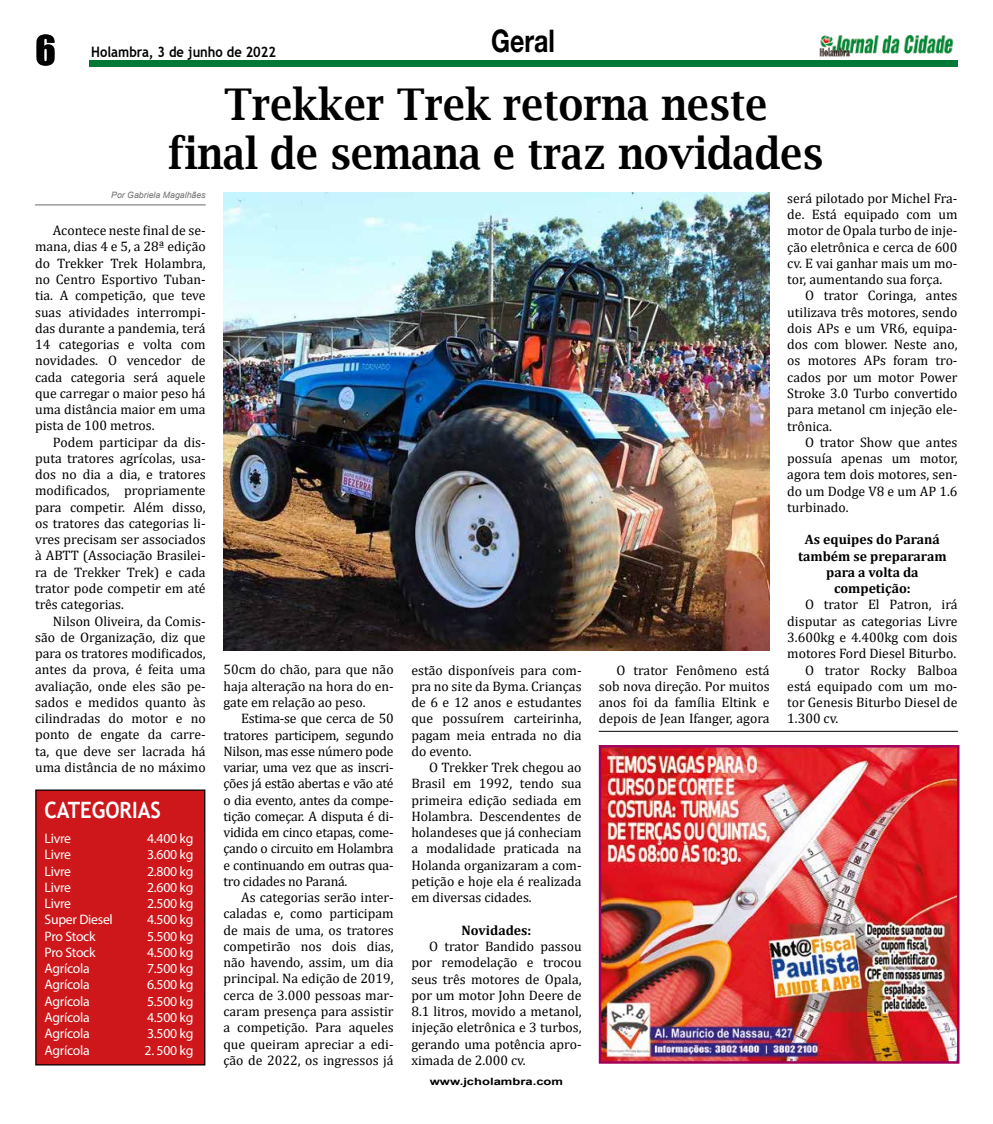
<style>
.page{position:relative;width:993px;height:1124px;background:#fff}
.page>*{position:absolute;margin:0;border:0;box-sizing:border-box;transform-origin:0 0}
.t1{font:600 43.75px/48.8px "Lucida Bright";color:#000;text-align:center;scale:.9 1}
.t2{font:37.5px "Impact";color:#000}
.t3{font:700 31.25px "Helvetica Neue";color:#000;scale:.8 1}
.t4{font:700 22.5px "Trebuchet MS";color:#fff;scale:.9 1}
.t5{font:700 14.38px "Trebuchet MS";color:#000;scale:.9 1}
.t6{font:13.75px/16.2px "Cambria";color:#000;text-align:justify}
.t7{font:13.75px "Myriad Pro";letter-spacing:-.02em;color:#fff}
.t8{font:700 13.75px/16.2px "Cambria";color:#000;text-align:center}
.t9{font:700 10px "Arial";color:#000;scale:1.3 1}
.t10{font:italic 8.75px "Arial";color:#706f6f}
</style>
<div class="page">
<div style="left:89px;top:60px;width:868px;height:7px;background:#007838"></div>
<img style="left:819px;top:35px;width:135px;height:22px">
<hr style="left:35px;top:204px;width:171px;height:1px;background:#878787">
<img style="left:223px;top:192px;width:546px;height:458px">
<img style="left:601px;top:748px;width:355px;height:312px">
<div style="left:598px;top:745px;width:361px;height:318px;border:2px solid #a00057"></div>
<div style="left:36px;top:790px;width:169px;height:274px;background:#cd171a"></div>
<div style="left:35px;top:789px;width:170px;height:276px;border:1px solid #000"></div>
<hr style="left:598px;top:731px;width:359px;height:1px;background:#000">
<h3 class="t3" style="left:491px;top:22px;width:81px">Geral</h3>
<h1 class="t1" style="left:168px;top:80px;width:729px">Trekker Trek retorna neste<br>final de semana e traz novidades</h1>
<p class="t10" style="left:111px;top:190px;width:96px">Por Gabriela Magalhães</p>
<p class="t6" style="left:35px;top:222px;width:172px;text-indent:18px">Acontece neste final de se&shy;mana, dias 4 e 5, a 28ª edição do Trekker Trek Holambra, no Centro Esportivo Tuban&shy;tia. A competição, que teve suas atividades interrompi&shy;das durante a pandemia, terá 14 categorias e volta com novidades. O vencedor de cada categoria será aquele que carregar o maior peso há uma distância maior em uma pista de 100 metros.</p>
<p class="t6" style="left:35px;top:433px;width:172px;text-indent:18px">Podem participar da dis&shy;puta tratores agrícolas, usa&shy;dos no dia a dia, e tratores modificados, propriamente para competir. Além disso, os tratores das categorias li&shy;vres precisam ser associados à ABTT (Associação Brasilei&shy;ra de Trekker Trek) e cada trator pode competir em até três categorias.</p>
<p class="t6" style="left:35px;top:612px;width:172px;text-indent:18px">Nilson Oliveira, da Comis&shy;são de Organização, diz que para os tratores modificados, antes da prova, é feita uma avaliação, onde eles são pe&shy;sados e medidos quanto às cilindradas do motor e no ponto de engate da carre&shy;ta, que deve ser lacrada há uma distância de no máximo</p>
<h2 class="t2" style="left:35px;top:21px;width:22px">6</h2>
<p class="t5" style="left:91px;top:43px;width:207px">Holambra, 3 de junho de 2022</p>
<p class="t6" style="left:787px;top:190px;width:172px">será pilotado por Michel Fra&shy;de. Está equipado com um motor de Opala turbo de inje&shy;ção eletrônica e cerca de 600 cv. E vai ganhar mais um mo&shy;tor, aumentando sua força.</p>
<p class="t6" style="left:787px;top:287px;width:172px;text-indent:18px">O trator Coringa, antes utilizava três motores, sendo dois APs e um VR6, equipa&shy;dos com blower. Neste ano, os motores APs foram tro&shy;cados por um motor Power Stroke 3.0 Turbo convertido para metanol cm injeção ele&shy;trônica.</p>
<p class="t6" style="left:787px;top:434px;width:172px;text-indent:18px">O trator Show que antes possuía apenas um motor, agora tem dois motores, sen&shy;do um Dodge V8 e um AP 1.6 turbinado.</p>
<p class="t8" style="left:797px;top:531px;width:150px">As equipes do Paraná também se prepararam para a volta da competição:</p>
<p class="t6" style="left:804px;top:596px;width:154px">O trator El Patron, irá</p>
<p class="t6" style="left:787px;top:612px;width:172px">disputar as categorias Livre</p>
<p class="t6" style="left:787px;top:629px;width:172px">3.600kg e 4.400kg com dois</p>
<p class="t6" style="left:787px;top:645px;width:170px">motores Ford Diesel Biturbo.</p>
<p class="t6" style="left:804px;top:661px;width:154px">O trator Rocky Balboa</p>
<p class="t6" style="left:787px;top:677px;width:172px">está equipado com um mo-</p>
<p class="t6" style="left:787px;top:694px;width:172px">tor Genesis Biturbo Diesel de</p>
<p class="t6" style="left:787px;top:710px;width:52px">1.300 cv.</p>
<p class="t6" style="left:411px;top:661px;width:172px">estão disponíveis para com&shy;pra no site da Byma. Crianças de 6 e 12 anos e estudantes que possuírem carteirinha, pagam meia entrada no dia do evento.</p>
<p class="t6" style="left:411px;top:759px;width:172px;text-indent:18px">O Trekker Trek chegou ao Brasil em 1992, tendo sua primeira edição sediada em Holambra. Descendentes de holandeses que já conheciam a modalidade praticada na Holanda organizaram a com&shy;petição e hoje ela é realizada em diversas cidades.</p>
<p class="t8" style="left:461px;top:921px;width:71px">Novidades:</p>
<p class="t6" style="left:411px;top:937px;width:172px;text-indent:18px">O trator Bandido passou por remodelação e trocou seus três motores de Opala, por um motor John Deere de 8.1 litros, movido a metanol, injeção eletrônica e 3 turbos, gerando uma potência apro&shy;ximada de 2.000 cv.</p>
<p class="t6" style="left:223px;top:661px;width:172px">50cm do chão, para que não haja alteração na hora do en&shy;gate em relação ao peso.</p>
<p class="t6" style="left:223px;top:710px;width:172px;text-indent:18px">Estima-se que cerca de 50 tratores participem, segundo Nilson, mas esse número pode variar, uma vez que as inscri&shy;ções já estão abertas e vão até o dia evento, antes da compe&shy;tição começar. A disputa é di&shy;vidida em cinco etapas, come&shy;çando o circuito em Holambra e continuando em outras qua&shy;tro cidades no Paraná.</p>
<p class="t6" style="left:223px;top:889px;width:172px;text-indent:18px">As categorias serão inter&shy;caladas e, como participam de mais de uma, os tratores competirão nos dois dias, não havendo, assim, um dia principal. Na edição de 2019, cerca de 3.000 pessoas mar&shy;caram presença para assistir a competição. Para aqueles que queiram apreciar a edi&shy;ção de 2022, os ingressos já</p>
<p class="t6" style="left:598px;top:661px;width:172px;text-indent:18px">O trator Fenômeno está sob nova direção. Por muitos anos foi da família Eltink e depois de Jean Ifanger, agora</p>
<h3 class="t4" style="left:45px;top:796px;width:131px">CATEGORIAS</h3>
<p class="t7" style="left:45px;top:829px;width:28px">Livre</p>
<p class="t7" style="left:147px;top:829px;width:48px">4.400 kg</p>
<p class="t7" style="left:45px;top:846px;width:28px">Livre</p>
<p class="t7" style="left:147px;top:846px;width:48px">3.600 kg</p>
<p class="t7" style="left:45px;top:862px;width:28px">Livre</p>
<p class="t7" style="left:147px;top:862px;width:48px">2.800 kg</p>
<p class="t7" style="left:45px;top:878px;width:28px">Livre</p>
<p class="t7" style="left:147px;top:878px;width:48px">2.600 kg</p>
<p class="t7" style="left:45px;top:894px;width:28px">Livre</p>
<p class="t7" style="left:147px;top:894px;width:48px">2.500 kg</p>
<p class="t7" style="left:45px;top:911px;width:70px">Super Diesel</p>
<p class="t7" style="left:147px;top:911px;width:48px">4.500 kg</p>
<p class="t7" style="left:45px;top:927px;width:53px">Pro Stock</p>
<p class="t7" style="left:147px;top:927px;width:48px">5.500 kg</p>
<p class="t7" style="left:45px;top:943px;width:53px">Pro Stock</p>
<p class="t7" style="left:147px;top:943px;width:48px">4.500 kg</p>
<p class="t7" style="left:45px;top:959px;width:47px">Agrícola</p>
<p class="t7" style="left:147px;top:959px;width:48px">7.500 kg</p>
<p class="t7" style="left:45px;top:976px;width:47px">Agrícola</p>
<p class="t7" style="left:147px;top:976px;width:48px">6.500 kg</p>
<p class="t7" style="left:45px;top:992px;width:47px">Agrícola</p>
<p class="t7" style="left:147px;top:992px;width:48px">5.500 kg</p>
<p class="t7" style="left:45px;top:1008px;width:47px">Agrícola</p>
<p class="t7" style="left:147px;top:1008px;width:48px">4.500 kg</p>
<p class="t7" style="left:45px;top:1024px;width:47px">Agrícola</p>
<p class="t7" style="left:147px;top:1024px;width:48px">3.500 kg</p>
<p class="t7" style="left:45px;top:1041px;width:47px">Agrícola</p>
<p class="t7" style="left:144px;top:1041px;width:50px">2. 500 kg</p>
<p class="t9" style="left:429px;top:1074px;width:104px">www.jcholambra.com</p>
</div>
